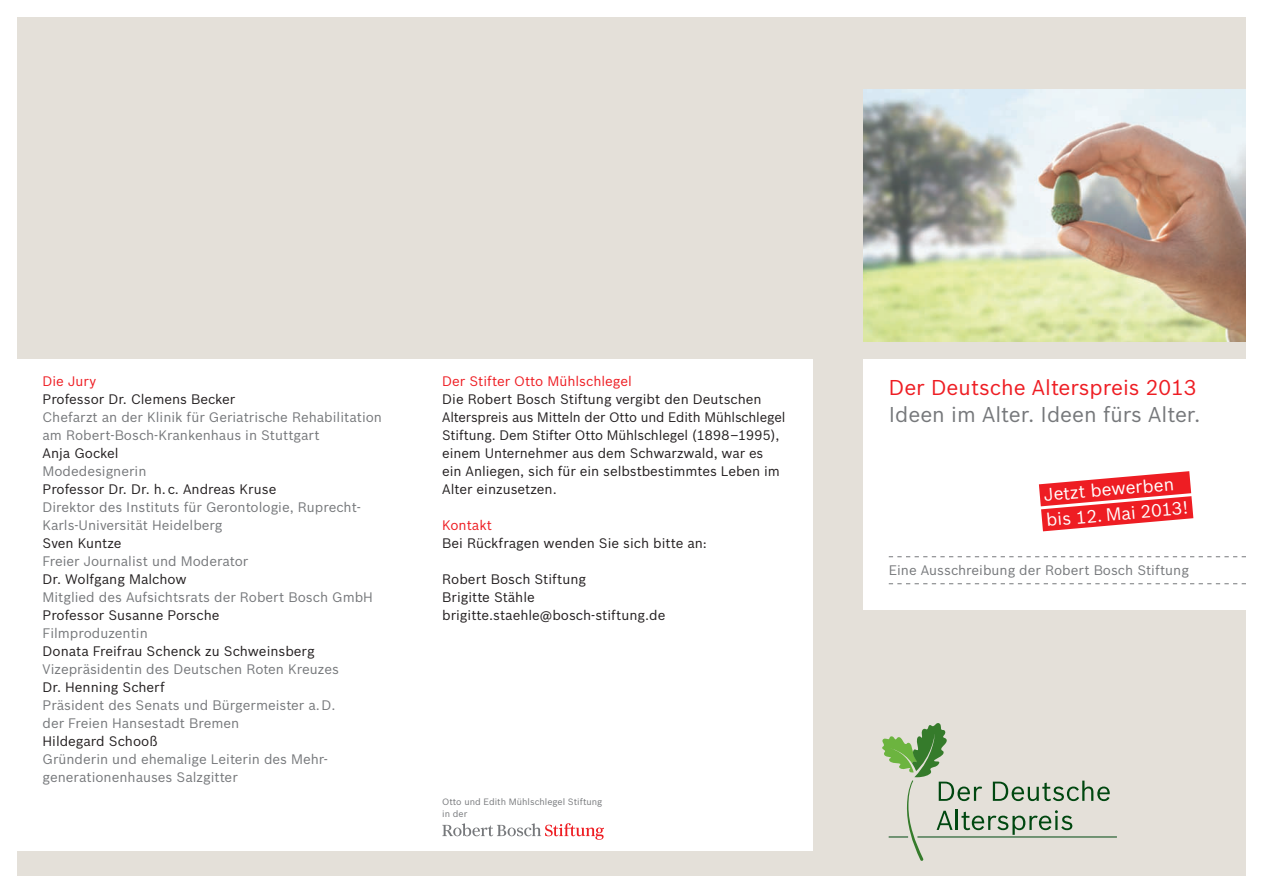
<style>
.page{position:relative;width:1263px;height:893px;background:#fff}
.page>*{position:absolute;margin:0;border:0;box-sizing:border-box;transform-origin:0 0}
.t1{font:21px "Bosch Sans";color:#76787b}
.t2{font:21px "Bosch Sans";color:#ee1d23}
.t3{font:17.55px/25px "Bosch Sans";color:#fff}
.t4{font:13.5px/18px "Bosch Sans";color:#231f20}
.t5{font:13.5px/18px "Bosch Sans";color:#76787b}
.t6{font:13.5px "Bosch Sans";color:#ee1d23}
.t7{font:9px/12px "Bosch Sans";color:#76787b}
</style>
<div class="page">
<div style="left:17px;top:17px;width:1229px;height:859px;background:#e4e0d9"></div>
<div style="left:0;top:359px;width:812px;height:491px;background:#fff"></div>
<div style="left:863px;top:359px;width:400px;height:251px;background:#fff"></div>
<svg style="left:889px;top:556px;width:357px;height:1px"></svg>
<svg style="left:889px;top:583px;width:357px;height:1px"></svg>
<hr style="left:917px;top:836px;width:200px;height:1px;background:#004710">
<svg style="left:882px;top:723px;width:228px;height:138px"></svg>
<img style="left:863px;top:89px;width:383px;height:252px">
<svg style="left:1039px;top:471px;width:154px;height:60px"></svg>
<svg style="left:442px;top:823px;width:162px;height:17px"></svg>
<p class="t6" style="left:43px;top:376px;width:55px">Die Jury</p>
<p class="t4" style="left:43px;top:391px;width:194px">Professor Dr. Clemens Becker</p>
<p class="t5" style="left:43px;top:409px;width:341px">Chefarzt an der Klinik für Geriatrische Rehabilitation am Robert-Bosch-Krankenhaus in Stuttgart</p>
<p class="t4" style="left:43px;top:445px;width:78px">Anja Gockel</p>
<p class="t5" style="left:43px;top:463px;width:105px">Modedesignerin</p>
<p class="t4" style="left:43px;top:481px;width:235px">Professor Dr. Dr. h. c. Andreas Kruse</p>
<p class="t5" style="left:43px;top:499px;width:320px">Direktor des Instituts für Gerontologie, Ruprecht-<br>Karls-Universität Heidelberg</p>
<p class="t4" style="left:43px;top:535px;width:81px">Sven Kuntze</p>
<p class="t5" style="left:43px;top:553px;width:207px">Freier Journalist und Moderator</p>
<p class="t4" style="left:43px;top:571px;width:146px">Dr. Wolfgang Malchow</p>
<p class="t5" style="left:43px;top:589px;width:332px">Mitglied des Aufsichtsrats der Robert Bosch GmbH</p>
<p class="t4" style="left:43px;top:607px;width:178px">Professor Susanne Porsche</p>
<p class="t5" style="left:43px;top:625px;width:107px">Filmproduzentin</p>
<p class="t4" style="left:43px;top:643px;width:274px">Donata Freifrau Schenck zu Schweinsberg</p>
<p class="t5" style="left:43px;top:661px;width:298px">Vizepräsidentin des Deutschen Roten Kreuzes</p>
<p class="t4" style="left:43px;top:679px;width:124px">Dr. Henning Scherf</p>
<p class="t5" style="left:43px;top:697px;width:295px">Präsident des Senats und Bürgermeister a. D. der Freien Hansestadt Bremen</p>
<p class="t4" style="left:43px;top:733px;width:117px">Hildegard Schooß</p>
<p class="t5" style="left:43px;top:751px;width:287px">Gründerin und ehemalige Leiterin des Mehr&shy;generationenhauses Salzgitter</p>
<p class="t6" style="left:442px;top:376px;width:191px">Der Stifter Otto Mühlschlegel</p>
<p class="t4" style="left:442px;top:391px;width:345px">Die Robert Bosch Stiftung vergibt den Deutschen Alters preis aus Mitteln der Otto und Edith Mühlschlegel Stiftung. Dem Stifter Otto Mühlschlegel (1898–1995), einem Unternehmer aus dem Schwarzwald, war es ein Anliegen, sich für ein selbst bestimmtes Leben im Alter einzusetzen.</p>
<p class="t6" style="left:442px;top:520px;width:51px">Kontakt</p>
<p class="t4" style="left:442px;top:535px;width:266px">Bei Rückfragen wenden Sie sich bitte an:</p>
<p class="t4" style="left:442px;top:571px;width:225px">Robert Bosch Stiftung<br>Brigitte Stähle brigitte.staehle@bosch-stiftung.de</p>
<p class="t7" style="left:442px;top:796px;width:162px">Otto und Edith Mühlschlegel Stiftung in der</p>
<h1 class="t2" style="left:889px;top:379px;width:309px">Der Deutsche Alterspreis 2013</h1>
<h1 class="t1" style="left:889px;top:406px;width:313px">Ideen im Alter. Ideen fürs Alter.</h1>
<p class="t3" style="left:1043px;top:484px;width:144px;rotate:-5deg">Jetzt bewerben bis 12. Mai 2013!</p>
<p class="t5" style="left:889px;top:562px;width:302px">Eine Ausschreibung der Robert Bosch Stiftung</p>
</div>
